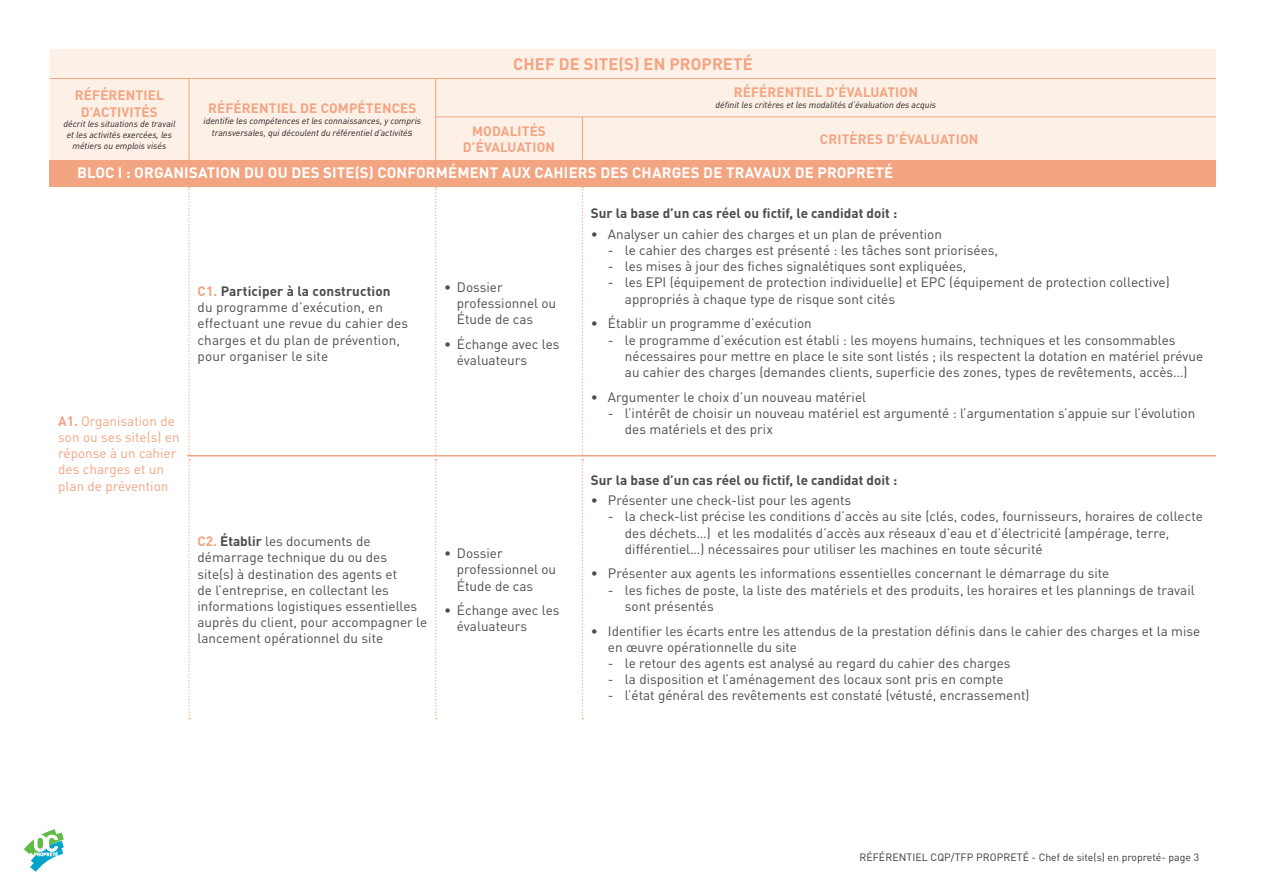
<style>
.page{position:relative;width:1263px;height:893px;background:#fff}
.page>*{position:absolute;margin:0;border:0;box-sizing:border-box;transform-origin:0 0}
.t1{font:700 16.5px "DIN Pro";letter-spacing:.01em;color:#f3a481}
.t2{font:700 15px "DIN Pro";letter-spacing:.01em;color:#fff}
.t3{font:13.5px/16.2px "DIN Pro";color:#4b4c4d}
.t4{font:700 13.5px "DIN Pro";letter-spacing:.01em;color:#f3a481}
.t5{font:700 13.5px "DIN Pro";color:#4b4c4d}
.t6{font:13.5px/16.2px "DIN Pro";color:#f3a481}
.t7{font:10.5px "DIN Pro";letter-spacing:.005em;color:#3b3532}
.t8{font:italic 9px/10.8px "DIN Pro";color:#231f20;text-align:center}
.s1{font-size:10.5px}
.s2{font-weight:700;color:#f3a481}
.s3{font-weight:700}
</style>
<div class="page">
<svg style="left:24px;top:829px;width:40px;height:43px"></svg>
<div style="left:50px;top:49px;width:1166px;height:111px;background:#fcf0e7"></div>
<div style="left:50px;top:160px;width:1166px;height:27px;background:#f3a481"></div>
<svg style="left:188px;top:187px;width:2px;height:532px"></svg>
<svg style="left:435px;top:187px;width:2px;height:532px"></svg>
<svg style="left:582px;top:187px;width:1px;height:532px"></svg>
<hr style="left:582px;top:117px;width:1px;height:43px;background:#f3a481">
<hr style="left:50px;top:78px;width:139px;height:1px;background:#f3a481">
<hr style="left:189px;top:78px;width:247px;height:1px;background:#f3a481">
<hr style="left:189px;top:79px;width:1px;height:38px;background:#f3a481">
<hr style="left:189px;top:117px;width:1px;height:43px;background:#f3a481">
<hr style="left:435px;top:117px;width:1px;height:43px;background:#f3a481">
<hr style="left:436px;top:78px;width:146px;height:1px;background:#f3a481">
<hr style="left:435px;top:79px;width:1px;height:38px;background:#f3a481">
<hr style="left:582px;top:78px;width:634px;height:1px;background:#f3a481">
<hr style="left:435px;top:117px;width:147px;height:1px;background:#f3a481">
<hr style="left:582px;top:117px;width:634px;height:1px;background:#f3a481">
<hr style="left:187px;top:455px;width:1029px;height:1px;background:#f3a481">
<p class="t1" style="left:513px;top:50px;width:241px">CHEF DE SITE(S) EN PROPRETÉ</p>
<p class="t4" style="left:734px;top:81px;width:186px">RÉFÉRENTIEL D’ÉVALUATION</p>
<p class="t8" style="left:716px;top:99px;width:222px">définit les critères et les modalités d’évaluation des acquis</p>
<p class="t4" style="left:75px;top:84px;width:90px">RÉFÉRENTIEL</p>
<p class="t4" style="left:81px;top:100px;width:79px">D’ACTIVITÉS</p>
<p class="t8" style="left:64px;top:118px;width:113px">décrit les situations de travail et les activités exercées, les métiers ou emplois visés</p>
<p class="t4" style="left:208px;top:97px;width:210px">RÉFÉRENTIEL DE COMPÉTENCES</p>
<p class="t8" style="left:204px;top:113px;width:219px;line-height:12.6px">identifie les compétences et les connaissances, y compris transversales, qui découlent du référentiel d’activité<span class="s1">s</span></p>
<p class="t4" style="left:472px;top:120px;width:75px">MODALITÉS</p>
<p class="t4" style="left:463px;top:136px;width:94px">D’ÉVALUATION</p>
<p class="t4" style="left:820px;top:128px;width:160px">CRITÈRES D’ÉVALUATION</p>
<p class="t2" style="left:77px;top:160px;width:817px">BLOC I : ORGANISATION DU OU DES SITE(S) CONFORMÉMENT AUX CAHIERS DES CHARGES DE TRAVAUX DE PROPRETÉ</p>
<p class="t3" style="left:198px;top:282px;width:212px"><span class="s2">C1.</span> <span class="s3">Participer à la construction </span>du programme d’exécution, en effectuant une revue du cahier des charges et du plan de prévention, pour organiser le site</p>
<p class="t3" style="left:457px;top:277px;width:101px;text-indent:-13px">• Dossier professionnel ou<br>Étude de cas</p>
<p class="t3" style="left:457px;top:335px;width:104px;text-indent:-13px">• Échange avec les évaluateurs</p>
<p class="t6" style="left:58px;top:411px;width:123px"><span class="s3">A1.</span> Organisation de son ou ses site(s) en réponse à un cahier des charges et un plan de prévention</p>
<p class="t3" style="left:198px;top:532px;width:231px"><span class="s2">C2.</span> <span class="s3">Établir</span> les documents de démarrage technique du ou des<br>site(s) à destination des agents et<br>de l’entreprise, en collectant les informations logistiques essentielles auprès du client, pour accompagner le lancement opérationnel du site</p>
<p class="t3" style="left:457px;top:544px;width:101px;text-indent:-13px">• Dossier professionnel ou<br>Étude de cas</p>
<p class="t3" style="left:457px;top:601px;width:104px;text-indent:-13px">• Échange avec les évaluateurs</p>
<p class="t5" style="left:591px;top:202px;width:308px">Sur la base d’un cas réel ou fictif, le candidat doit :</p>
<p class="t3" style="left:591px;top:224px;width:353px">• Analyser un cahier des charges et un plan de prévention</p>
<p class="t3" style="left:608px;top:241px;width:392px">- le cahier des charges est présenté : les tâches sont priorisées,</p>
<p class="t3" style="left:608px;top:257px;width:360px">- les mises à jour des fiches signalétiques sont expliquées,</p>
<p class="t3" style="left:625px;top:273px;width:546px;text-indent:-17px">- les EPI (équipement de protection individuelle) et EPC (équipement de protection collective) appropriés à chaque type de risque sont cités</p>
<p class="t3" style="left:591px;top:314px;width:222px">• Établir un programme d’exécution</p>
<p class="t3" style="left:625px;top:330px;width:580px;text-indent:-17px">- le programme d’exécution est établi : les moyens humains, techniques et les consommables nécessaires pour mettre en place le site sont listés ; ils respectent la dotation en matériel prévue au cahier des charges (demandes clients, superficie des zones, types de revêtements, accès…)</p>
<p class="t3" style="left:591px;top:387px;width:277px">• Argumenter le choix d’un nouveau matériel</p>
<p class="t3" style="left:625px;top:403px;width:572px;text-indent:-17px">- l’intérêt de choisir un nouveau matériel est argumenté : l’argumentation s’appuie sur l’évolution des matériels et des prix</p>
<p class="t5" style="left:591px;top:469px;width:308px">Sur la base d’un cas réel ou fictif, le candidat doit :</p>
<p class="t3" style="left:591px;top:491px;width:262px">• Présenter une check-list pour les agents</p>
<p class="t3" style="left:625px;top:507px;width:579px;text-indent:-17px">- la check-list précise les conditions d’accès au site (clés, codes, fournisseurs, horaires de collecte des déchets…) et les modalités d’accès aux réseaux d’eau et d’électricité (ampérage, terre, différentiel…) nécessaires pour utiliser les machines en toute sécurité</p>
<p class="t3" style="left:591px;top:564px;width:520px">• Présenter aux agents les informations essentielles concernant le démarrage du site</p>
<p class="t3" style="left:625px;top:580px;width:571px;text-indent:-17px">- les fiches de poste, la liste des matériels et des produits, les horaires et les plannings de travail sont présentés</p>
<p class="t3" style="left:608px;top:621px;width:594px;text-indent:-17px">• Identifier les écarts entre les attendus de la prestation définis dans le cahier des charges et la mise en œuvre opérationnelle du site</p>
<p class="t3" style="left:608px;top:654px;width:404px">- le retour des agents est analysé au regard du cahier des charges</p>
<p class="t3" style="left:608px;top:670px;width:397px">- la disposition et l’aménagement des locaux sont pris en compte</p>
<p class="t3" style="left:608px;top:686px;width:423px">- l’état général des revêtements est constaté (vétusté, encrassement)</p>
<p class="t7" style="left:859px;top:849px;width:341px">RÉFÉRENTIEL CQP/TFP PROPRETÉ - Chef de site(s) en propreté- page 3</p>
</div>
